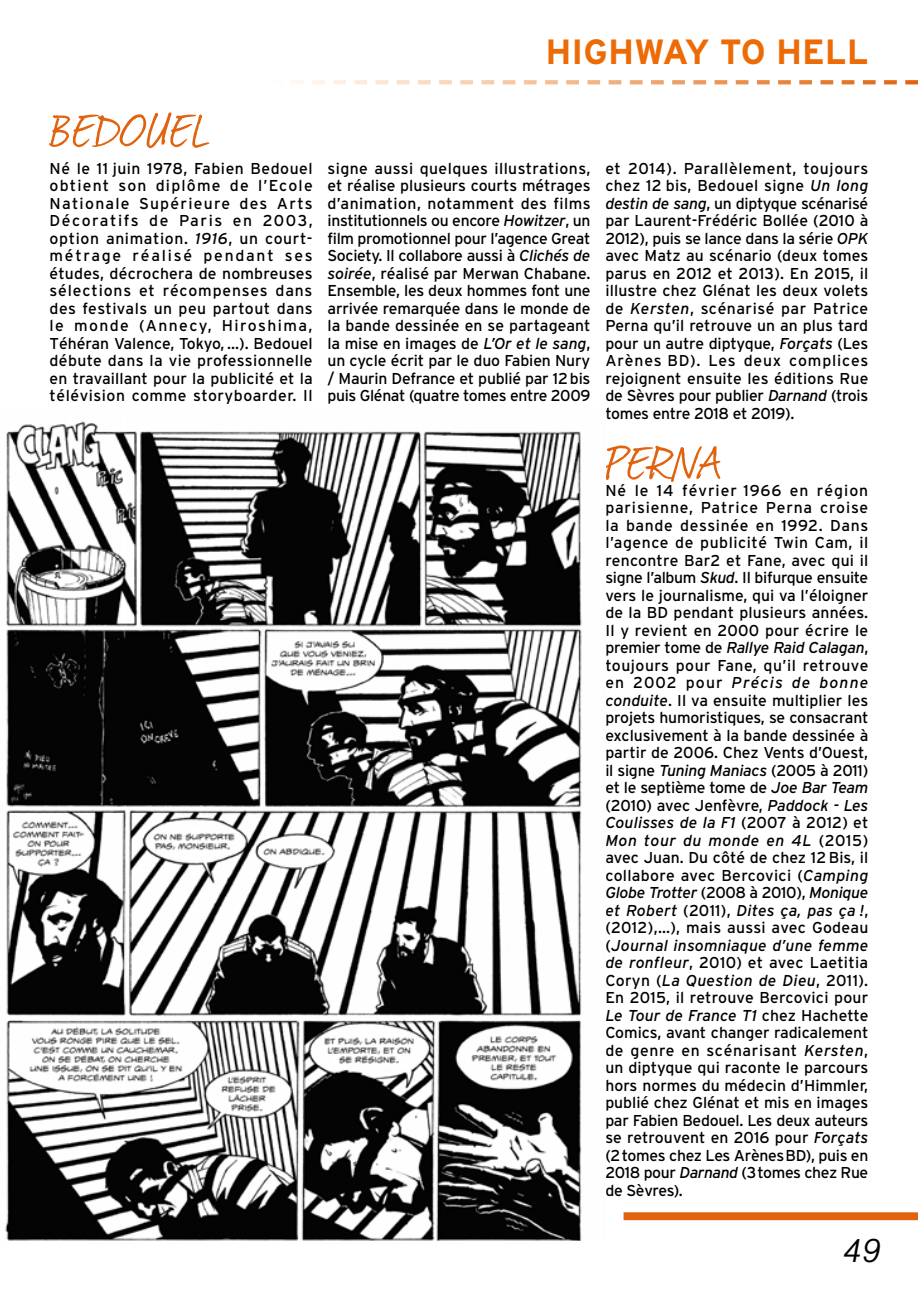
<style>
.page{position:relative;width:918px;height:1290px;background:#fff}
.page>*{position:absolute;margin:0;border:0;box-sizing:border-box;transform-origin:0 0}
.t1{font:56px "Journal";color:#e06310}
.t2{font:700 35px "Interstate";color:#ed6b06}
.t3{font:35px "AG Buch Lgt Itl";color:#000}
.t4{font:15.75px/17.5px "Interstate";letter-spacing:-.02em;color:#000;text-align:justify}
.s1{font-style:italic}
</style>
<div class="page">
<svg style="left:296px;top:80px;width:622px;height:4px"></svg>
<div style="left:623px;top:1212px;width:295px;height:8px;background:#e06310"></div>
<img style="left:5px;top:421px;width:577px;height:819px">
<h1 class="t1" style="left:50px;top:92px;width:160px">BEDOUEL</h1>
<h2 class="t2" style="left:545px;top:32px;width:324px">HIGHWAY TO HELL</h2>
<p class="t4" style="left:50px;top:159px;width:265px">Né le 11 juin 1978, Fabien Bedouel obtient son diplôme de l’Ecole Nationale Supérieure des Arts Décoratifs de Paris en 2003, option animation. <span class="s1">1916</span>, un court&shy;métrage réalisé pendant ses études, décrochera de nombreuses sélections et récompenses dans des festivals un peu partout dans le monde (Annecy, Hiroshima, Téhéran Valence, Tokyo, …). Bedouel débute dans la vie professionnelle en travaillant pour la publicité et la télévision comme storyboarder. Il</p>
<p class="t4" style="left:327px;top:159px;width:265px">signe aussi quelques illustrations, et réalise plusieurs courts métrages d’animation, notamment des films institutionnels ou encore <span class="s1">Howitzer</span>, un film promotionnel pour l’agence Great Society. Il collabore aussi à <span class="s1">Clichés de soirée</span>, réalisé par Merwan Chabane.<br>Ensemble, les deux hommes font une arrivée remarquée dans le monde de la bande dessinée en se partageant la mise en images de <span class="s1">L’Or et le sang</span>, un cycle écrit par le duo Fabien Nury / Maurin Defrance et publié par 12 bis puis Glénat (quatre tomes entre 2009</p>
<p class="t4" style="left:605px;top:159px;width:265px">et 2014). Parallèlement, toujours chez 12 bis, Bedouel signe <span class="s1">Un long destin de sang</span>, un diptyque scénarisé par Laurent-Frédéric Bollée (2010 à 2012), puis se lance dans la série <span class="s1">OPK </span>avec Matz au scénario (deux tomes parus en 2012 et 2013). En 2015, il illustre chez Glénat les deux volets de <span class="s1">Kersten</span>, scénarisé par Patrice Perna qu’il retrouve un an plus tard pour un autre diptyque, <span class="s1">Forçats</span> (Les Arènes BD). Les deux complices rejoignent ensuite les éditions Rue de Sèvres pour publier <span class="s1">Darnand</span> (trois tomes entre 2018 et 2019).</p>
<h1 class="t1" style="left:605px;top:425px;width:116px">PERNA</h1>
<p class="t4" style="left:605px;top:481px;width:265px">Né le 14 février 1966 en région parisienne, Patrice Perna croise la bande dessinée en 1992. Dans l’agence de publicité Twin Cam, il rencontre Bar2 et Fane, avec qui il signe l’album <span class="s1">Skud</span>. Il bifurque ensuite vers le journalisme, qui va l’éloigner de la BD pendant plusieurs années.<br>Il y revient en 2000 pour écrire le premier tome de <span class="s1">Rallye Raid Calagan</span>, toujours pour Fane, qu’il retrouve en 2002 pour <span class="s1">Précis de bonne conduite</span>. Il va ensuite multiplier les projets humoristiques, se consacrant exclusivement à la bande dessinée à partir de 2006. Chez Vents d’Ouest, il signe <span class="s1">Tuning Maniacs</span> (2005 à 2011) et le septième tome de <span class="s1">Joe Bar Team </span>(2010) avec Jenfèvre, <span class="s1">Paddock - Les Coulisses de la F1</span> (2007 à 2012) et <span class="s1">Mon tour du monde en 4L</span> (2015) avec Juan. Du côté de chez 12 Bis, il collabore avec Bercovici (<span class="s1">Camping Globe Trotter</span> (2008 à 2010), <span class="s1">Monique et Robert</span> (2011), <span class="s1">Dites ça, pas ça !</span>, (2012),…), mais aussi avec Godeau (<span class="s1">Journal insomniaque d’une femme de ronfleur</span>, 2010) et avec Laetitia Coryn (<span class="s1">La Question de Dieu</span>, 2011).<br>En 2015, il retrouve Bercovici pour <span class="s1">Le Tour de France T1</span> chez Hachette Comics, avant changer radicalement de genre en scénarisant <span class="s1">Kersten</span>, un diptyque qui raconte le parcours hors normes du médecin d’Himmler, publié chez Glénat et mis en images par Fabien Bedouel. Les deux auteurs se retrouvent en 2016 pour <span class="s1">Forçats </span>(2 tomes chez Les Arènes BD), puis en 2018 pour <span class="s1">Darnand</span> (3 tomes chez Rue de Sèvres).</p>
<h2 class="t3" style="left:841px;top:1227px;width:39px">49</h2>
</div>
